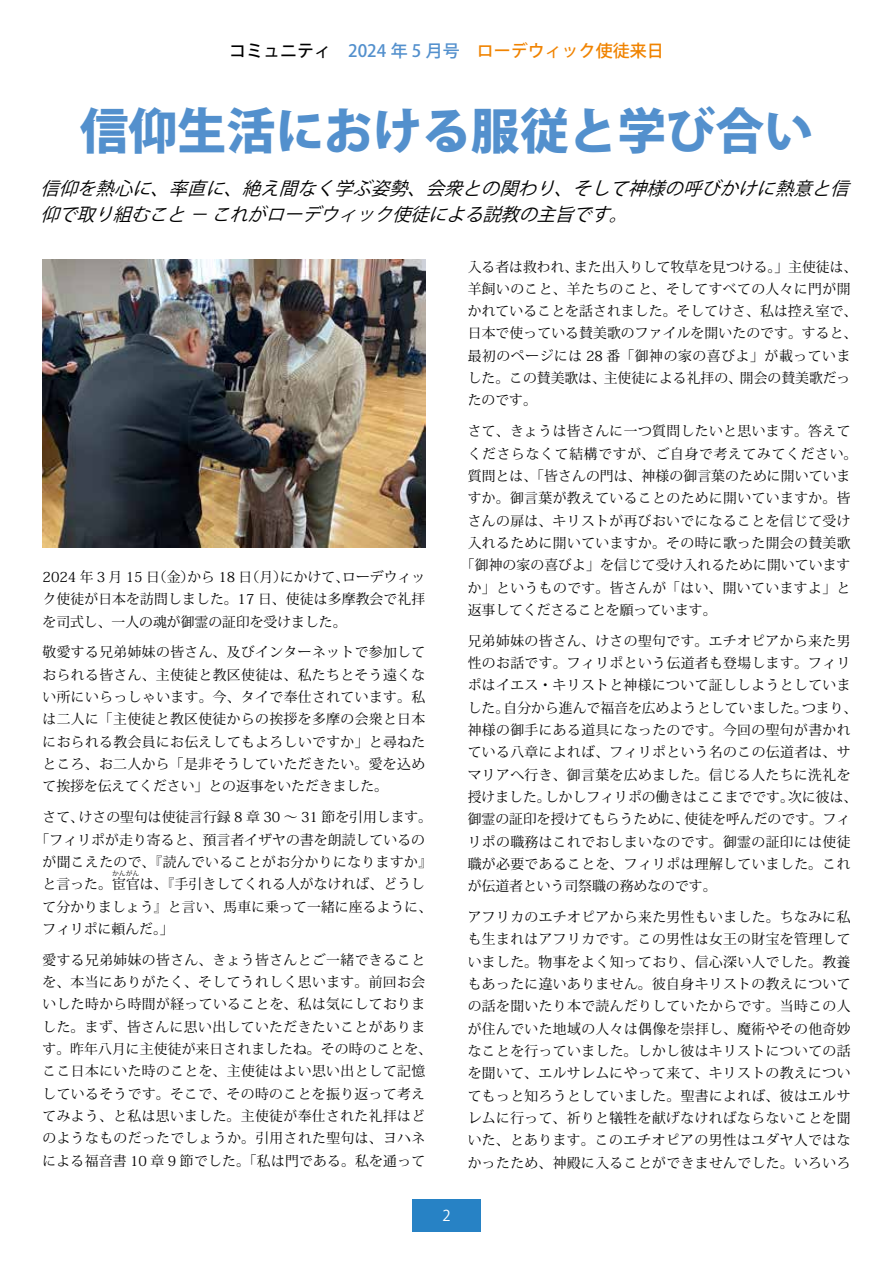
<style>
.page{position:relative;width:893px;height:1263px;background:#fff}
.page>*{position:absolute;margin:0;border:0;box-sizing:border-box;transform-origin:0 0}
.t1{font:800 48.9px "Koz Go Pro";color:#5390cd}
.t2{font:italic 18px/26.5px "Koz Go Pro";color:#000}
.t3{font:500 16.95px "Koz Go Pro";color:#f08300}
.t4{font:14.85px "Koz Go Pro";color:#fff}
.t5{font:13.8px/22.4px "Koz Min Pro";letter-spacing:.03em;color:#000;text-align:justify}
.t6{font:13.8px/22.4px "Koz Min Pro";letter-spacing:.01em;color:#000}
.t7{font:13.8px/22.4px "Koz Min Pro";letter-spacing:.005em;color:#000;text-align:center}
.t8{font:13.8px "Koz Min Pro";letter-spacing:.05em;color:#000}
.t9{font:13.8px "Koz Min Pro";color:#000}
.t10{font:6.9px "Koz Min Pro";color:#000}
.s1{color:#000}
.s2{color:#5390cd}
</style>
<div class="page">
<div style="left:412px;top:1199px;width:68px;height:33px;background:#2782c5"></div>
<img style="left:43px;top:259px;width:382px;height:288px">
<p class="t3" style="left:229px;top:40px;width:436px"><span class="s1">コミュニティ　</span><span class="s2">2024 年 5 月号</span> ローデウィック使徒来日</p>
<h1 class="t1" style="left:80px;top:99px;width:735px">信仰生活における服従と学び合い</h1>
<h2 class="t2" style="left:40px;top:175px;width:817px">信仰を熱心に、率直に、絶え間なく学ぶ姿勢、会衆との関わり、そして神様の呼びかけに熱意と信仰で取り組むこと － これがローデウィック使徒による説教の主旨です。</h2>
<p class="t5" style="left:43px;top:565px;width:384px">2024 年 3 月 15 日（金）から 18 日（月）にかけて、ローデウィック使徒が日本を訪問しました。17 日、使徒は多摩教会で礼拝を司式し、一人の魂が御霊の証印を受けました。</p>
<p class="t5" style="left:43px;top:641px;width:384px">敬愛する兄弟姉妹の皆さん、及びインターネットで参加しておられる皆さん、主使徒と教区使徒は、私たちとそう遠くない所にいらっしゃいます。今、タイで奉仕されています。私は二人に「主使徒と教区使徒からの挨拶を多摩の会衆と日本におられる教会員にお伝えしてもよろしいですか」と尋ねたところ、お二人から「是非そうしていただきたい。愛を込めて挨拶を伝えてください」との返事をいただきました。</p>
<p class="t7" style="left:36px;top:805px;width:398px">さて、けさの聖句は使徒言行録 8 章 30 ～ 31 節を引用します。「フィリポが走り寄ると、預言者イザヤの書を朗読しているのが聞こえたので、『読んでいることがお分かりになりますか』と言った。宦官は、『手引きしてくれる人がなければ、どうし</p>
<p class="t10" style="left:112px;top:869px;width:29px">かんがん</p>
<p class="t6" style="left:43px;top:895px;width:391px">て分かりましょう』と言い、馬車に乗って一緒に座るように、フィリポに頼んだ。」</p>
<p class="t5" style="left:43px;top:948px;width:391px;text-align:left">愛する兄弟姉妹の皆さん、きょう皆さんとご一緒できることを、本当にありがたく、そしてうれしく思います。前回お会いした時から時間が経っていることを、私は気にしておりました。まず、皆さんに思い出していただきたいことがあります。昨年八月に主使徒が来日されましたね。その時のことを、ここ日本にいた時のことを、主使徒はよい思い出として記憶しているそうです。そこで、その時のことを振り返って考えてみよう、と私は思いました。主使徒が奉仕された礼拝はどのようなものだったでしょうか。引用された聖句は、ヨハネによる福音書 10 章 9 節でした。「私は門である。私を通って</p>
<p class="t4" style="left:442px;top:1206px;width:10px">2</p>
<p class="t6" style="left:468px;top:255px;width:391px">入る者は救われ、また出入りして牧草を見つける。」主使徒は、羊飼いのこと、羊たちのこと、そしてすべての人々に門が開かれていることを話されました。そしてけさ、私は控え室で、日本で使っている賛美歌のファイルを開いたのです。すると、最初のページには 28 番「御神の家の喜びよ」が載っていました。この賛美歌は、主使徒による礼拝の、開会の賛美歌だったのです。</p>
<p class="t5" style="left:468px;top:419px;width:384px">さて、きょうは皆さんに一つ質問したいと思います。答えて</p>
<p class="t8" style="left:468px;top:444px;width:391px">くださらなくて結構ですが、ご自身で考えてみてください。</p>
<p class="t6" style="left:468px;top:464px;width:384px">質問とは、「皆さんの門は、神様の御言葉のために開いていま</p>
<p class="t5" style="left:468px;top:486px;width:384px">すか。御言葉が教えていることのために開いていますか。皆</p>
<p class="t5" style="left:468px;top:509px;width:384px">さんの扉は、キリストが再びおいでになることを信じて受け</p>
<p class="t5" style="left:468px;top:531px;width:384px">入れるために開いていますか。その時に歌った開会の賛美歌</p>
<p class="t7" style="left:461px;top:553px;width:391px">「御神の家の喜びよ」を信じて受け入れるために開いています</p>
<p class="t5" style="left:468px;top:576px;width:384px">か」というものです。皆さんが「はい、開いていますよ」と</p>
<p class="t9" style="left:468px;top:600px;width:250px">返事してくださることを願っています。</p>
<p class="t5" style="left:468px;top:629px;width:391px;text-align:left">兄弟姉妹の皆さん、けさの聖句です。エチオピアから来た男性のお話です。フィリポという伝道者も登場します。フィリポはイエス・キリストと神様について証ししようとしていました。自分から進んで福音を広めようとしていました。つまり、神様の御手にある道具になったのです。今回の聖句が書かれている八章によれば、フィリポという名のこの伝道者は、サマリアへ行き、御言葉を広めました。信じる人たちに洗礼を授けました。しかしフィリポの働きはここまでです。次に彼は、御霊の証印を授けてもらうために、使徒を呼んだのです。フィリポの職務はこれでおしまいなのです。御霊の証印には使徒職が必要であることを、フィリポは理解していました。これが伝道者という司祭職の務めなのです。</p>
<p class="t5" style="left:468px;top:905px;width:384px">アフリカのエチオピアから来た男性もいました。ちなみに私も生まれはアフリカです。この男性は女王の財宝を管理していました。物事をよく知っており、信心深い人でした。教養もあったに違いありません。彼自身キリストの教えについての話を聞いたり本で読んだりしていたからです。当時この人が住んでいた地域の人々は偶像を崇拝し、魔術やその他奇妙なことを行っていました。しかし彼はキリストについての話を聞いて、エルサレムにやって来て、キリストの教えについてもっと知ろうとしていました。聖書によれば、彼はエルサレムに行って、祈りと犠牲を献げなければならないことを聞いた、とあります。このエチオピアの男性はユダヤ人ではなかったため、神殿に入ることができませんでした。いろいろ</p>
</div>
